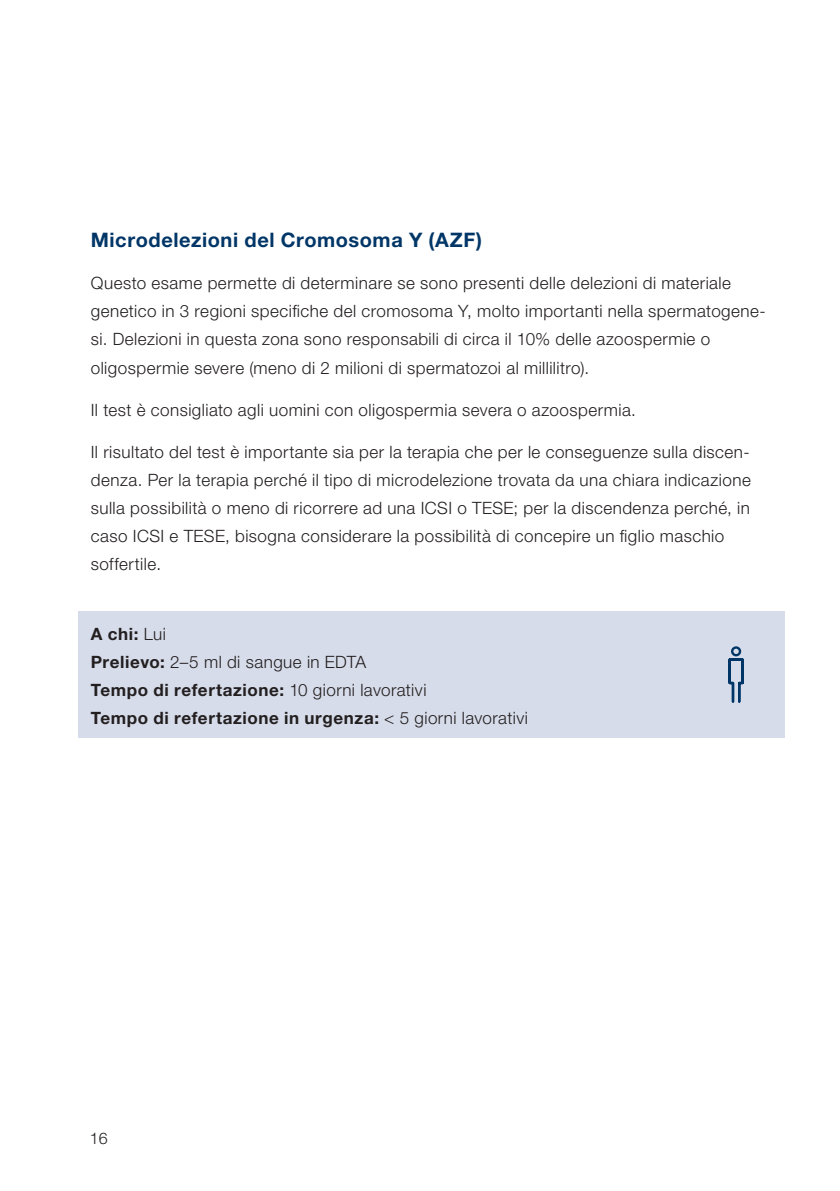
<style>
.page{position:relative;width:840px;height:1191px;background:#fff}
.page>*{position:absolute;margin:0;border:0;box-sizing:border-box;transform-origin:0 0}
.Subheadline{font:700 20px "Helvetica Neue LT Std";letter-spacing:.03em;color:#003667}
.Copytext{font:300 17px/28px "Helvetica Neue LT Std";letter-spacing:.03em;color:#231f20}
.Copytext-2{font:700 17px/28px "Helvetica Neue LT Std";letter-spacing:.035em;color:#231f20}
.t1{font:300 16px "Helvetica Neue LT Std";color:#231f20}
.s1{font-weight:300}
</style>
<div class="page">
<div style="left:78px;top:611px;width:706px;height:126px;background:#d6dce9"></div>
<svg style="left:728px;top:646px;width:16px;height:57px"></svg>
<p class="Subheadline" style="left:91px;top:228px;width:392px">Microdelezioni del Cromosoma Y (AZF)</p>
<p class="Copytext" style="left:91px;top:269px;width:676px">Questo esame permette di determinare se sono presenti delle delezioni di materiale genetico in 3 regioni specifiche del cromosoma Y, molto importanti nella spermatogene&shy;si. Delezioni in questa zona sono responsabili di circa il 10% delle azoospermie o oligospermie severe (meno di 2 milioni di spermatozoi al millilitro).</p>
<p class="Copytext" style="left:91px;top:395px;width:546px">Il test è consigliato agli uomini con oligospermia severa o azoospermia.</p>
<p class="Copytext" style="left:91px;top:437px;width:661px">Il risultato del test è importante sia per la terapia che per le conseguenze sulla discen&shy;denza. Per la terapia perché il tipo di microdelezione trovata da una chiara indicazione sulla possibilità o meno di ricorrere ad una ICSI o TESE; per la discendenza perché, in caso ICSI e TESE, bisogna considerare la possibilità di concepire un figlio maschio soffertile.</p>
<p class="Copytext-2" style="left:91px;top:619px;width:438px">A chi: <span class="s1">Lui<br></span>Prelievo: <span class="s1">2–5 ml di sangue in EDTA<br></span>Tempo di refertazione: <span class="s1">10 giorni lavorativi<br></span>Tempo di refertazione in urgenza: <span class="s1">&lt; 5 giorni lavorativi</span></p>
<p class="t1" style="left:90px;top:1128px;width:19px">16</p>
</div>
